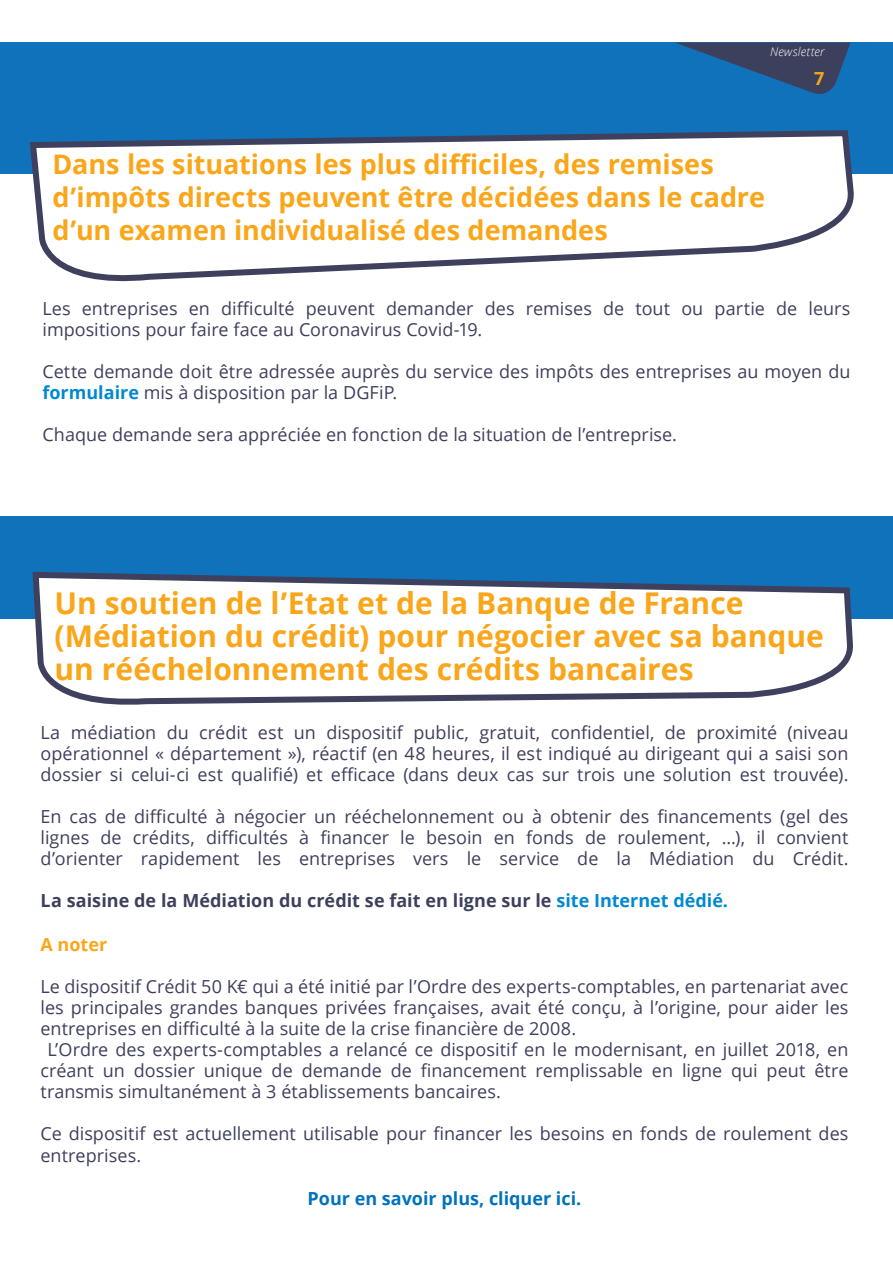
<style>
.page{position:relative;width:893px;height:1263px;background:#fff}
.page>*{position:absolute;margin:0;border:0;box-sizing:border-box;transform-origin:0 0}
.t1{font:700 30px/33px "Open Sans";color:#faa61a}
.t2{font:700 27px/33px "Open Sans";color:#faa61a}
.t3{font:18px/21px "Open Sans";color:#3d405d}
.t4{font:700 18px "Open Sans";color:#3d405d}
.t5{font:700 18px "Open Sans";color:#0072bc}
.t6{font:700 18px "Open Sans";color:#faa61a}
.t7{font:italic 300 12px "Open Sans";letter-spacing:.02em;color:#fff}
.s1{font-weight:700;color:#0089cf}
.s2{color:#0089cf}
</style>
<div class="page">
<div style="left:0;top:43px;width:893px;height:131px;background:#1072ba"></div>
<div style="left:0;top:516px;width:893px;height:102px;background:#1072ba"></div>
<svg style="left:29px;top:130px;width:825px;height:152px"></svg>
<svg style="left:29px;top:571px;width:823px;height:134px"></svg>
<svg style="left:676px;top:43px;width:174px;height:51px"></svg>
<p class="t7" style="left:770px;top:43px;width:56px">Newsletter</p>
<p class="t6" style="left:814px;top:66px;width:12px">7</p>
<h2 class="t2" style="left:52px;top:147px;width:714px">Dans les situations les plus difficiles, des remises d’impôts directs peuvent être décidées dans le cadre d’un examen individualisé des demandes</h2>
<p class="t3" style="left:43px;top:297px;width:809px">Les entreprises en difficulté peuvent demander des remises de tout ou partie de leurs impositions pour faire face au Coronavirus Covid-19.</p>
<p class="t3" style="left:43px;top:360px;width:809px;line-height:21.6px">Cette demande doit être adressée auprès du service des impôts des entreprises au moyen du <span class="s1">formulaire</span> mis à disposition par la DGFiP.</p>
<p class="t3" style="left:43px;top:424px;width:636px">Chaque demande sera appréciée en fonction de la situation de l’entreprise.</p>
<h1 class="t1" style="left:55px;top:586px;width:771px">Un soutien de l’Etat et de la Banque de France (Médiation du crédit) pour négocier avec sa banque un rééchelonnement des crédits bancaires</h1>
<p class="t3" style="left:41px;top:721px;width:809px;text-align:justify">La médiation du crédit est un dispositif public, gratuit, confidentiel, de proximité (niveau opérationnel « département »), réactif (en 48 heures, il est indiqué au dirigeant qui a saisi son dossier si celui-ci est qualifié) et efficace (dans deux cas sur trois une solution est trouvée).</p>
<p class="t3" style="left:41px;top:805px;width:809px;text-align:justify">En cas de difficulté à négocier un rééchelonnement ou à obtenir des financements (gel des lignes de crédits, difficultés à financer le besoin en fonds de roulement, …), il convient d’orienter rapidement les entreprises vers le service de la Médiation du Crédit.</p>
<p class="t4" style="left:41px;top:888px;width:689px">La saisine de la Médiation du crédit se fait en ligne sur le <span class="s2">site Internet dédié.</span></p>
<p class="t6" style="left:41px;top:931px;width:68px">A noter</p>
<p class="t3" style="left:41px;top:976px;width:809px">Le dispositif Crédit 50 K€ qui a été initié par l’Ordre des experts-comptables, en partenariat avec</p>
<p class="t3" style="left:41px;top:997px;width:809px">les principales grandes banques privées françaises, avait été conçu, à l’origine, pour aider les</p>
<p class="t3" style="left:41px;top:1018px;width:537px">entreprises en difficulté à la suite de la crise financière de 2008.</p>
<p class="t3" style="left:48px;top:1039px;width:802px">L’Ordre des experts-comptables a relancé ce dispositif en le modernisant, en juillet 2018, en</p>
<p class="t3" style="left:41px;top:1060px;width:809px">créant un dossier unique de demande de financement remplissable en ligne qui peut être</p>
<p class="t3" style="left:41px;top:1081px;width:462px">transmis simultanément à 3 établissements bancaires.</p>
<p class="t3" style="left:41px;top:1122px;width:809px;line-height:21.6px">Ce dispositif est actuellement utilisable pour financer les besoins en fonds de roulement des entreprises.</p>
<p class="t5" style="left:308px;top:1186px;width:275px">Pour en savoir plus, cliquer ici.</p>
</div>
